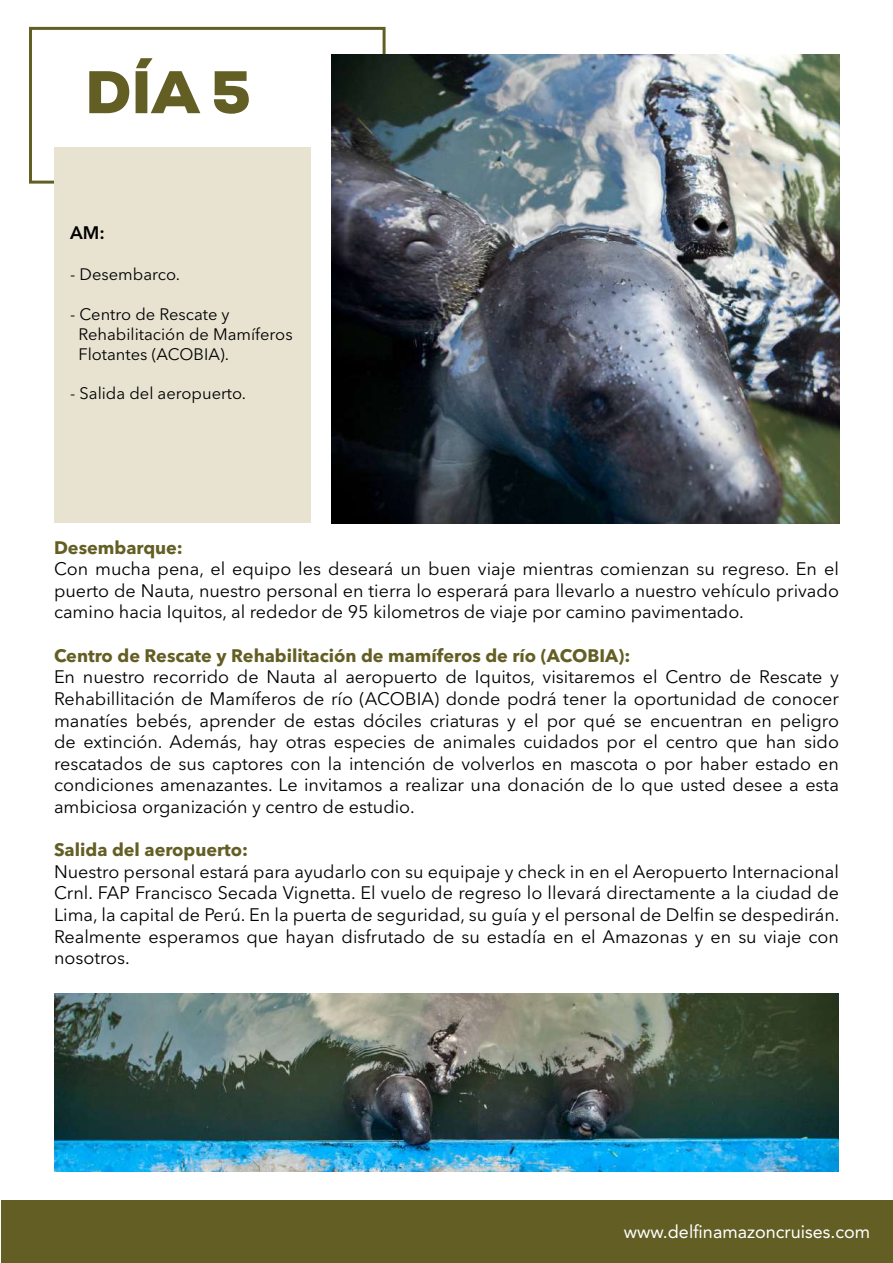
<style>
.page{position:relative;width:893px;height:1263px;background:#fff}
.page>*{position:absolute;margin:0;border:0;box-sizing:border-box;transform-origin:0 0}
.t1{font:900 60px "Nexa";color:#635e24}
.t2{font:18px/21.6px "Avenir Next LT Pro";color:#000;text-align:justify}
.t3{font:700 18px "Avenir Next LT Pro";color:#635e24}
.t4{font:18px "Avenir LT Std";color:#fff}
.t5{font:600 18px "Avenir Next LT Pro";color:#000}
.t6{font:16.5px/19.8px "Avenir Next LT Pro";color:#000}
</style>
<div class="page">
<div style="left:1px;top:1200px;width:891px;height:62px;background:#635e24"></div>
<div style="left:29px;top:27px;width:357px;height:157px;border:3px solid #635e24"></div>
<div style="left:271px;top:134px;width:81px;height:74px;background:#fff"></div>
<div style="left:55px;top:147px;width:256px;height:376px;background:#e8e3d1"></div>
<img style="left:332px;top:54px;width:508px;height:469px">
<img style="left:54px;top:993px;width:785px;height:178px">
<h1 class="t1" style="left:85px;top:54px;width:167px">DÍA 5</h1>
<p class="t5" style="left:70px;top:222px;width:36px">AM:</p>
<p class="t6" style="left:70px;top:265px;width:112px">- Desembarco.</p>
<p class="t6" style="left:78px;top:304px;width:216px;text-indent:-8px">- Centro de Rescate y<br>Rehabilitación de Mamíferos<br>Flotantes (ACOBIA).</p>
<p class="t6" style="left:70px;top:383px;width:178px">- Salida del aeropuerto.</p>
<p class="t3" style="left:54px;top:536px;width:130px">Desembarque:</p>
<p class="t2" style="left:54px;top:558px;width:786px">Con mucha pena, el equipo les deseará un buen viaje mientras comienzan su regreso. En el puerto de Nauta, nuestro personal en tierra lo esperará para llevarlo a nuestro vehículo privado camino hacia Iquitos, al rededor de 95 kilometros de viaje por camino pavimentado.</p>
<p class="t3" style="left:54px;top:644px;width:578px">Centro de Rescate y Rehabilitación de mamíferos de río (ACOBIA):</p>
<p class="t2" style="left:54px;top:666px;width:787px">En nuestro recorrido de Nauta al aeropuerto de Iquitos, visitaremos el Centro de Rescate y Rehabillitación de Mamíferos de río (ACOBIA) donde podrá tener la oportunidad de conocer manatíes bebés, aprender de estas dóciles criaturas y el por qué se encuentran en peligro de extinción. Además, hay otras especies de animales cuidados por el centro que han sido rescatados de sus captores con la intención de volverlos en mascota o por haber estado en condiciones amenazantes. Le invitamos a realizar una donación de lo que usted desee a esta ambiciosa organización y centro de estudio.</p>
<p class="t3" style="left:54px;top:839px;width:196px">Salida del aeropuerto:</p>
<p class="t2" style="left:54px;top:860px;width:787px">Nuestro personal estará para ayudarlo con su equipaje y check in en el Aeropuerto Internacional Crnl. FAP Francisco Secada Vignetta. El vuelo de regreso lo llevará directamente a la ciudad de Lima, la capital de Perú. En la puerta de seguridad, su guía y el personal de Delfin se despedirán.<br>Realmente esperamos que hayan disfrutado de su estadía en el Amazonas y en su viaje con nosotros.</p>
<p class="t4" style="left:624px;top:1221px;width:248px">www.delfinamazoncruises.com</p>
</div>
